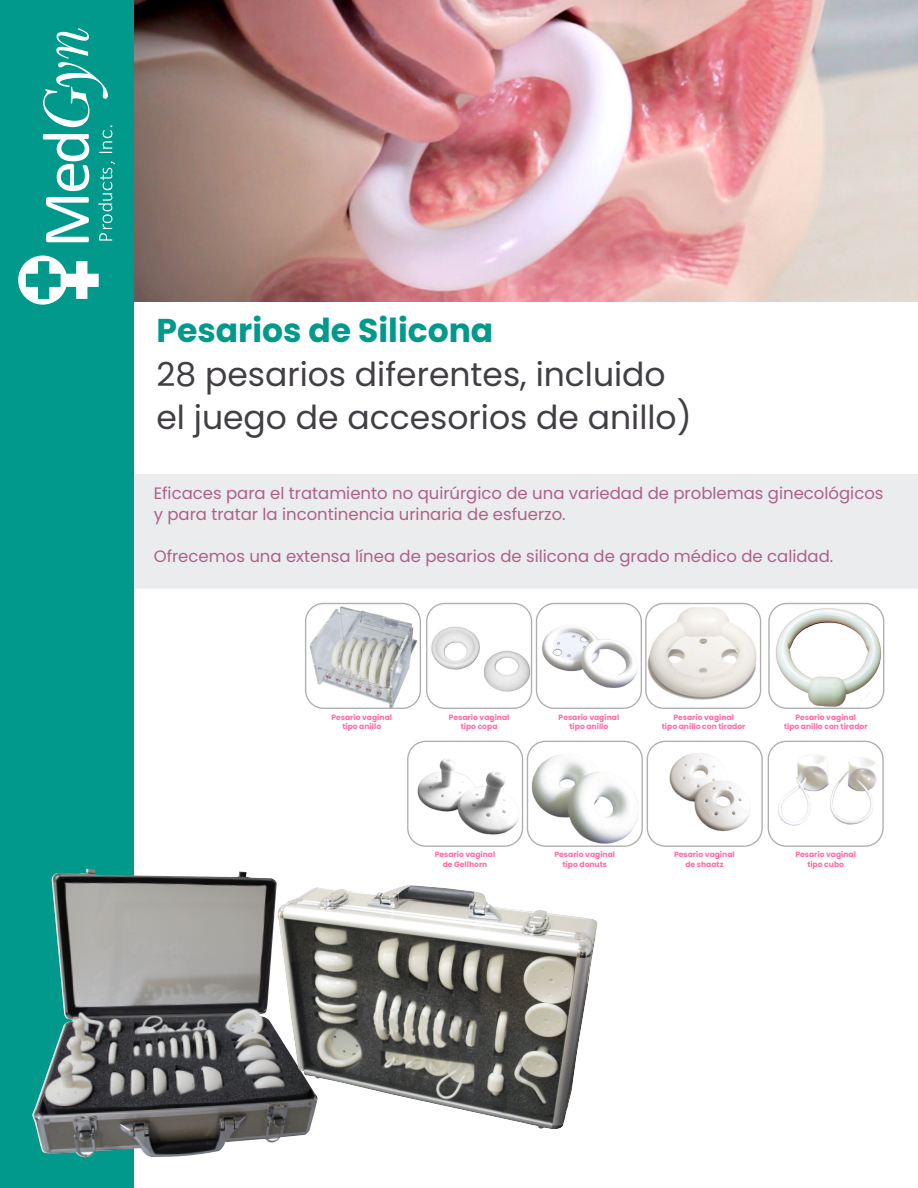
<style>
.page{position:relative;width:918px;height:1188px;background:#fff}
.page>*{position:absolute;margin:0;border:0;box-sizing:border-box;transform-origin:0 0}
.t1{font:33px/43.5px "Poppins";color:#413e44}
.t2{font:700 33px "Poppins";color:#00998c}
.t3{font:16.5px/21px "Poppins";color:#ad6188}
.t4{font:700 7.65px/9.1px "Poppins";color:#ff6ca8;text-align:center}
</style>
<div class="page">
<div style="left:128px;top:474px;width:790px;height:115px;background:#ebecee"></div>
<img style="left:409px;top:741px;width:114px;height:104px">
<div style="left:407px;top:741px;width:116px;height:106px;border:1px solid #afafaf;border-radius:18px"></div>
<img style="left:527px;top:741px;width:114px;height:104px">
<div style="left:527px;top:741px;width:116px;height:106px;border:1px solid #afafaf;border-radius:18px"></div>
<img style="left:647px;top:741px;width:114px;height:104px">
<div style="left:647px;top:741px;width:116px;height:106px;border:1px solid #afafaf;border-radius:18px"></div>
<img style="left:768px;top:741px;width:114px;height:104px">
<div style="left:768px;top:741px;width:116px;height:106px;border:1px solid #afafaf;border-radius:18px"></div>
<img style="left:306px;top:603px;width:114px;height:104px">
<div style="left:305px;top:603px;width:116px;height:106px;border:1px solid #afafaf;border-radius:18px"></div>
<img style="left:647px;top:603px;width:114px;height:105px">
<div style="left:645px;top:603px;width:116px;height:106px;border:1px solid #afafaf;border-radius:18px"></div>
<img style="left:770px;top:603px;width:114px;height:105px">
<div style="left:768px;top:603px;width:116px;height:106px;border:1px solid #afafaf;border-radius:18px"></div>
<img style="left:427px;top:603px;width:105px;height:105px">
<div style="left:426px;top:603px;width:106px;height:106px;border:1px solid #afafaf;border-radius:18px"></div>
<img style="left:537px;top:603px;width:104px;height:105px">
<div style="left:536px;top:603px;width:106px;height:106px;border:1px solid #afafaf;border-radius:18px"></div>
<img style="left:134px;top:0;width:784px;height:301px">
<div style="left:0;top:0;width:134px;height:1188px;background:#00998c"></div>
<img style="left:32px;top:869px;width:242px;height:288px">
<img style="left:256px;top:874px;width:342px;height:268px">
<svg style="left:18px;top:256px;width:81px;height:49px"></svg>
<svg style="left:43px;top:28px;width:72px;height:214px"></svg>
<h1 class="t2" style="left:156px;top:312px;width:338px">Pesarios de Silicona</h1>
<h1 class="t1" style="left:156px;top:353px;width:537px">28 pesarios diferentes, incluido el juego de accesorios de anillo)</h1>
<h2 class="t3" style="left:154px;top:483px;width:731px">Eficaces para el tratamiento no quirúrgico de una variedad de problemas ginecológicos y para tratar la incontinencia urinaria de esfuerzo.</h2>
<h2 class="t3" style="left:154px;top:546px;width:681px">Ofrecemos una extensa línea de pesarios de silicona de grado médico de calidad.</h2>
<p class="t4" style="left:331px;top:713px;width:62px">Pesario vaginal tipo anillo</p>
<p class="t4" style="left:449px;top:713px;width:62px">Pesario vaginal tipo copa</p>
<p class="t4" style="left:559px;top:713px;width:62px">Pesario vaginal tipo anillo</p>
<p class="t4" style="left:662px;top:713px;width:85px">Pesario vaginal<br>tipo anillo con tirador</p>
<p class="t4" style="left:784px;top:713px;width:85px">Pesario vaginal<br>tipo anillo con tirador</p>
<p class="t4" style="left:435px;top:850px;width:62px">Pesario vaginal de Gellhorn</p>
<p class="t4" style="left:555px;top:850px;width:62px">Pesario vaginal tipo donuts</p>
<p class="t4" style="left:674px;top:850px;width:62px">Pesario vaginal de shaatz</p>
<p class="t4" style="left:795px;top:850px;width:62px">Pesario vaginal tipo cubo</p>
</div>
